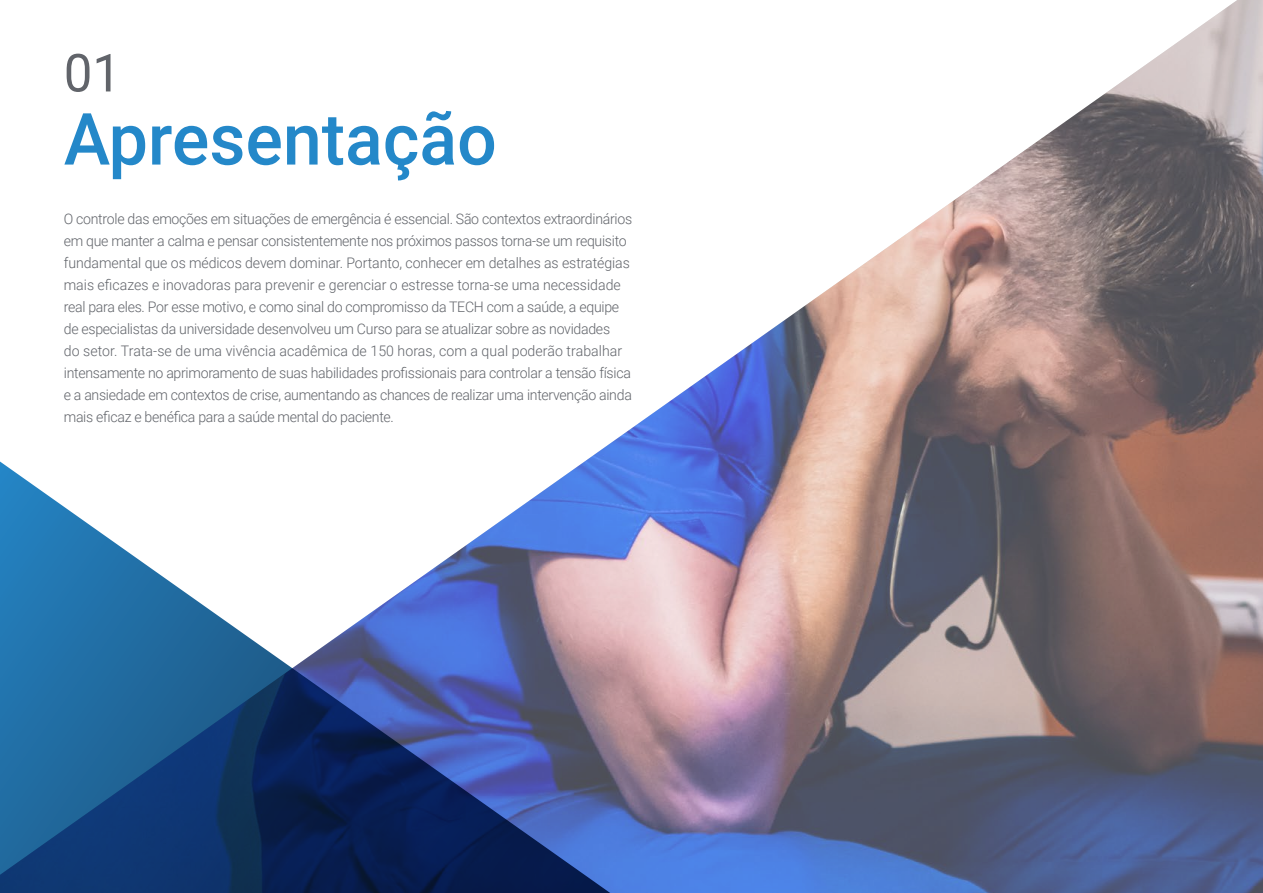
<style>
.page{position:relative;width:1263px;height:893px;background:#fff}
.page>*{position:absolute;margin:0;border:0;box-sizing:border-box;transform-origin:0 0}
.t1{font:500 72px "Roboto";color:#2488c9}
.t2{font:52.5px "Roboto";color:#61646a}
.t3{font:300 14.55px/22px "Roboto";letter-spacing:-.02em;color:#61646a}
</style>
<div class="page">
<img style="left:606px;top:0;width:657px;height:893px">
<svg style="left:0;top:446px;width:640px;height:447px"></svg>
<h2 class="t2" style="left:64px;top:36px;width:59px">01</h2>
<h1 class="t1" style="left:64px;top:89px;width:435px">Apresentação</h1>
<p class="t3" style="left:64px;top:207px;width:570px">O controle das emoções em situações de emergência é essencial. São contextos extraordinários em que manter a calma e pensar consistentemente nos próximos passos torna-se um requisito fundamental que os médicos devem dominar. Portanto, conhecer em detalhes as estratégias mais eficazes e inovadoras para prevenir e gerenciar o estresse torna-se uma necessidade real para eles. Por esse motivo, e como sinal do compromisso da TECH com a saúde, a equipe de especialistas da universidade desenvolveu um Curso para se atualizar sobre as novidades<br>do setor. Trata-se de uma vivência acadêmica de 150 horas, com a qual poderão trabalhar intensamente no aprimoramento de suas habilidades profissionais para controlar a tensão física e a ansiedade em contextos de crise, aumentando as chances de realizar uma intervenção ainda mais eficaz e benéfica para a saúde mental do paciente.</p>
</div>
